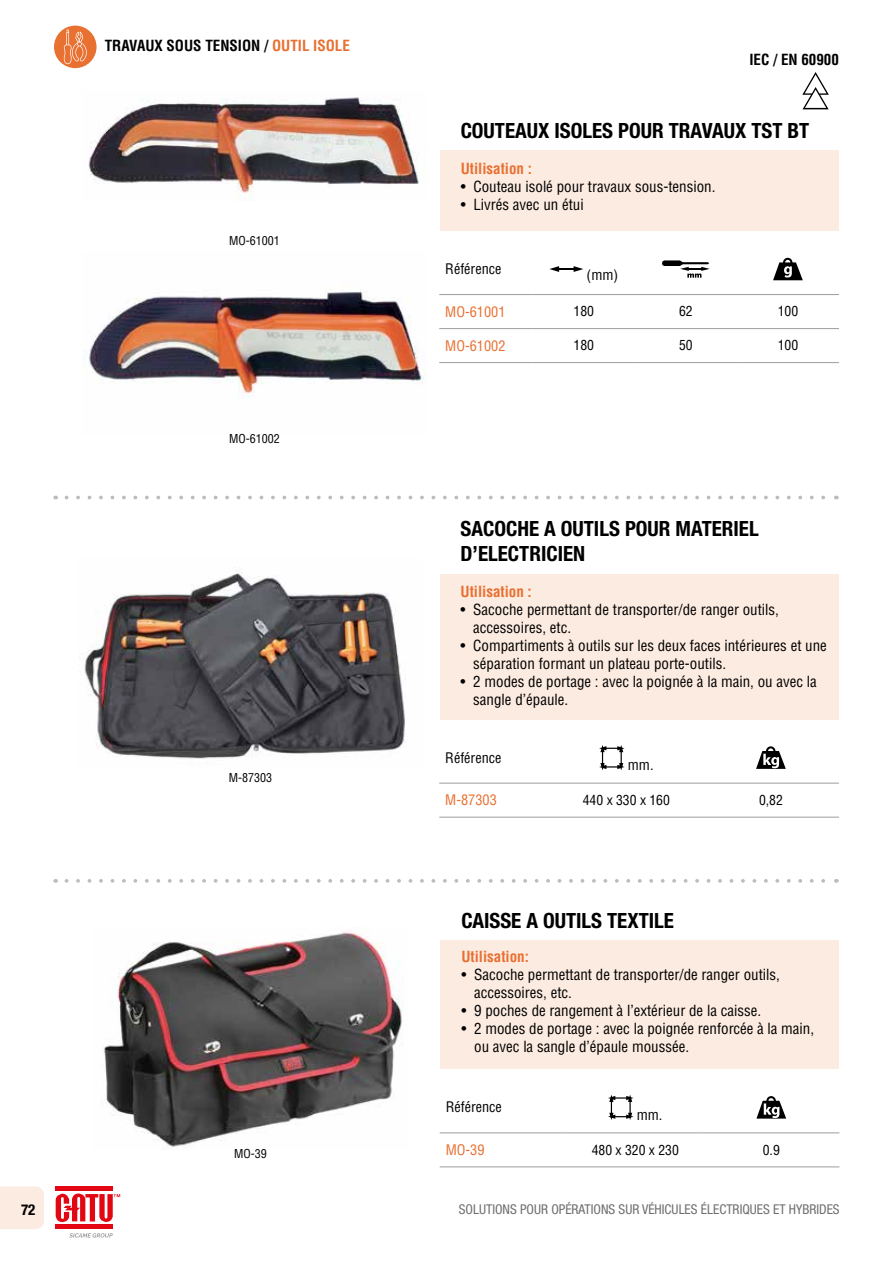
<style>
.page{position:relative;width:893px;height:1263px;background:#fff}
.page>*{position:absolute;margin:0;border:0;box-sizing:border-box;transform-origin:0 0}
.t1{font:700 condensed 21px/25.5px "Helvetica Neue LT Std";color:#000}
.t2{font:condensed 15px/18px "Helvetica LT Std";color:#000}
.t3{font:700 condensed 15px "Helvetica LT Std";color:#000}
.t4{font:700 condensed 15px "Helvetica LT Std";color:#e87031}
.t5{font:700 condensed 15px "Helvetica Neue LT Std";color:#000}
.t6{font:condensed 14.25px "Helvetica LT Std";color:#000}
.t7{font:condensed 14.25px "Helvetica LT Std";color:#e87031}
.t8{font:condensed 13.65px "Helvetica LT Std";color:#000}
.t9{font:condensed 13.5px "Helvetica Neue LT Std";color:#706f6f}
.t10{font:condensed 12px "Helvetica LT Std";color:#000}
.s1{color:#e87031}
</style>
<div class="page">
<div style="left:0;top:1186px;width:44px;height:43px;background:#fcebe0"></div>
<div style="left:55px;top:1186px;width:58px;height:5px;background:#e30613"></div>
<div style="left:55px;top:1224px;width:58px;height:5px;background:#e30613"></div>
<svg style="left:56px;top:1193px;width:64px;height:29px"></svg>
<svg style="left:69px;top:1233px;width:44px;height:4px"></svg>
<div style="left:440px;top:150px;width:399px;height:80px;background:#fcebe0"></div>
<hr style="left:439px;top:328px;width:94px;height:1px;background:#9d9d9c">
<hr style="left:439px;top:362px;width:94px;height:1px;background:#9d9d9c">
<hr style="left:533px;top:328px;width:102px;height:1px;background:#9d9d9c">
<hr style="left:635px;top:328px;width:102px;height:1px;background:#9d9d9c">
<hr style="left:533px;top:362px;width:102px;height:1px;background:#9d9d9c">
<hr style="left:635px;top:362px;width:102px;height:1px;background:#9d9d9c">
<hr style="left:737px;top:328px;width:102px;height:1px;background:#9d9d9c">
<hr style="left:737px;top:362px;width:102px;height:1px;background:#9d9d9c">
<svg style="left:439px;top:257px;width:400px;height:38px"></svg>
<img style="left:88px;top:97px;width:331px;height:104px">
<img style="left:82px;top:289px;width:345px;height:109px">
<svg style="left:802px;top:72px;width:27px;height:37px"></svg>
<div style="left:440px;top:940px;width:399px;height:129px;background:#fcebe0"></div>
<div style="left:440px;top:574px;width:399px;height:145px;background:#fcebe0"></div>
<hr style="left:439px;top:783px;width:111px;height:1px;background:#9d9d9c">
<hr style="left:550px;top:783px;width:153px;height:1px;background:#9d9d9c">
<hr style="left:703px;top:783px;width:136px;height:1px;background:#9d9d9c">
<hr style="left:439px;top:817px;width:111px;height:1px;background:#9d9d9c">
<hr style="left:550px;top:817px;width:153px;height:1px;background:#9d9d9c">
<hr style="left:703px;top:817px;width:136px;height:1px;background:#9d9d9c">
<svg style="left:439px;top:745px;width:400px;height:38px"></svg>
<img style="left:78px;top:567px;width:328px;height:192px">
<hr style="left:440px;top:1166px;width:127px;height:1px;background:#9d9d9c">
<hr style="left:567px;top:1166px;width:136px;height:1px;background:#9d9d9c">
<hr style="left:703px;top:1166px;width:136px;height:1px;background:#9d9d9c">
<svg style="left:440px;top:1094px;width:399px;height:39px"></svg>
<img style="left:103px;top:932px;width:301px;height:218px">
<svg style="left:66px;top:879px;width:759px;height:4px"></svg>
<svg style="left:66px;top:496px;width:759px;height:3px"></svg>
<div style="left:54px;top:26px;width:43px;height:42px;background:#e87031;border-radius:50%"></div>
<svg style="left:63px;top:30px;width:24px;height:34px"></svg>
<p class="t3" style="left:105px;top:37px;width:247px">TRAVAUX SOUS TENSION / <span class="s1">OUTIL ISOLE</span></p>
<p class="t10" style="left:229px;top:234px;width:52px">MO-61001</p>
<p class="t10" style="left:229px;top:431px;width:52px">MO-61002</p>
<p class="t10" style="left:229px;top:770px;width:45px">M-87303</p>
<p class="t3" style="left:749px;top:50px;width:91px">IEC / EN 60900</p>
<h1 class="t1" style="left:461px;top:117px;width:350px">COUTEAUX ISOLES POUR TRAVAUX TST BT</h1>
<p class="t4" style="left:461px;top:159px;width:73px">Utilisation :</p>
<p class="t2" style="left:461px;top:177px;width:256px">• Couteau isolé pour travaux sous-tension.</p>
<p class="t2" style="left:461px;top:195px;width:125px">• Livrés avec un étui</p>
<p class="t6" style="left:445px;top:260px;width:58px">Référence</p>
<p class="t6" style="left:587px;top:266px;width:33px">(mm)</p>
<p class="t7" style="left:445px;top:303px;width:62px">MO-61001</p>
<p class="t8" style="left:574px;top:303px;width:22px">180</p>
<p class="t8" style="left:679px;top:303px;width:15px">62</p>
<p class="t8" style="left:778px;top:303px;width:22px">100</p>
<p class="t7" style="left:445px;top:337px;width:62px">MO-61002</p>
<p class="t8" style="left:574px;top:337px;width:22px">180</p>
<p class="t8" style="left:679px;top:337px;width:15px">50</p>
<p class="t8" style="left:778px;top:337px;width:22px">100</p>
<h1 class="t1" style="left:460px;top:515px;width:300px">SACOCHE A OUTILS POUR MATERIEL<br>D’ELECTRICIEN</h1>
<p class="t4" style="left:460px;top:582px;width:73px">Utilisation :</p>
<p class="t2" style="left:473px;top:600px;width:307px;text-indent:-13px">• Sacoche permettant de transporter/de ranger outils, accessoires, etc.</p>
<p class="t2" style="left:473px;top:636px;width:355px;text-indent:-13px">• Compartiments à outils sur les deux faces intérieures et une séparation formant un plateau porte-outils.</p>
<p class="t2" style="left:473px;top:672px;width:345px;text-indent:-13px">• 2 modes de portage : avec la poignée à la main, ou avec la sangle d’épaule.</p>
<p class="t6" style="left:445px;top:749px;width:58px">Référence</p>
<p class="t6" style="left:628px;top:756px;width:27px">mm.</p>
<p class="t7" style="left:445px;top:791px;width:53px">M-87303</p>
<p class="t8" style="left:583px;top:791px;width:89px">440 x 330 x 160</p>
<p class="t8" style="left:759px;top:791px;width:25px">0,82</p>
<h1 class="t1" style="left:461px;top:907px;width:214px">CAISSE A OUTILS TEXTILE</h1>
<p class="t4" style="left:461px;top:947px;width:69px">Utilisation:</p>
<p class="t2" style="left:474px;top:966px;width:307px;text-indent:-13px">• Sacoche permettant de transporter/de ranger outils, accessoires, etc.</p>
<p class="t2" style="left:461px;top:1002px;width:301px">• 9 poches de rangement à l’extérieur de la caisse.</p>
<p class="t2" style="left:474px;top:1020px;width:341px;text-indent:-13px">• 2 modes de portage : avec la poignée renforcée à la main, ou avec la sangle d’épaule moussée.</p>
<p class="t6" style="left:446px;top:1098px;width:58px">Référence</p>
<p class="t6" style="left:637px;top:1106px;width:27px">mm.</p>
<p class="t10" style="left:234px;top:1146px;width:34px">MO-39</p>
<p class="t7" style="left:446px;top:1141px;width:40px">MO-39</p>
<p class="t8" style="left:592px;top:1141px;width:89px">480 x 320 x 230</p>
<p class="t8" style="left:763px;top:1141px;width:19px">0.9</p>
<p class="t5" style="left:21px;top:1201px;width:16px">72</p>
<p class="t9" style="left:459px;top:1201px;width:382px">SOLUTIONS POUR OPÉRATIONS SUR VÉHICULES ÉLECTRIQUES ET HYBRIDES</p>
</div>
